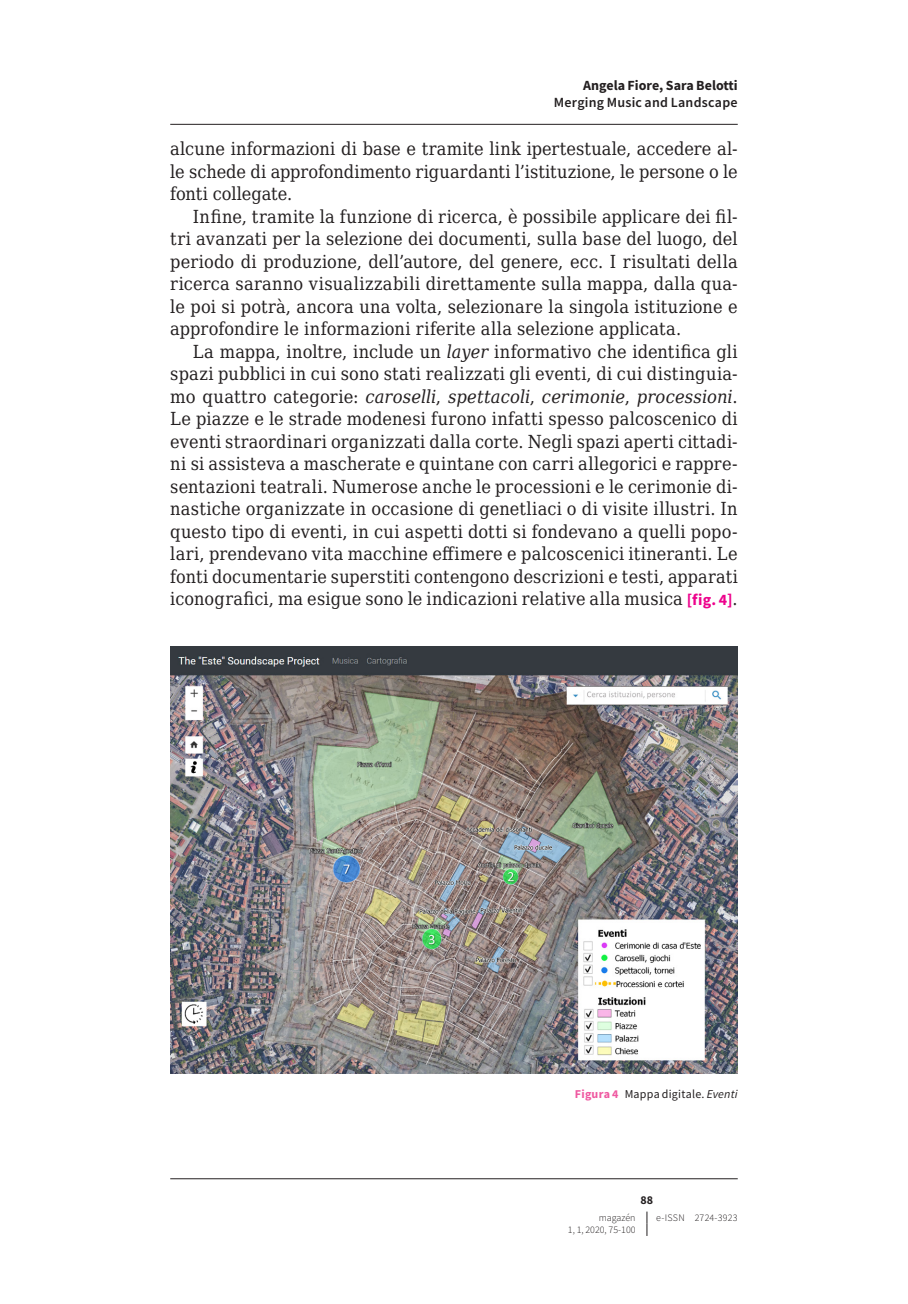
<style>
.page{position:relative;width:908px;height:1304px;background:#fff}
.page>*{position:absolute;margin:0;border:0;box-sizing:border-box;transform-origin:0 0}
.t1{font:18px/22.6px "DejaVu Serif Condensed";letter-spacing:.01em;color:#231f20;text-align:justify}
.t2{font:600 14px "Source Sans Pro";letter-spacing:.02em;color:#231f20}
.t3{font:700 14px "Source Sans Pro";color:#231f20}
.t4{font:12px "Source Sans Pro";letter-spacing:.02em;color:#231f20}
.t5{font:700 12px "Source Sans Pro";color:#231f20}
.t6{font:300 10px "Source Sans Pro";color:#231f20}
.t7{font:300 10px "Source Sans Pro";letter-spacing:.02em;color:#231f20}
.s1{font-style:italic}
.s2{font-family:"Source Sans Pro";font-weight:700;font-size:16px;color:#ed028c}
.s3{font-weight:700;color:#ef59a1}
</style>
<div class="page">
<svg style="left:646px;top:1212px;width:1px;height:24px"></svg>
<img style="left:170px;top:647px;width:567px;height:427px">
<hr style="left:170px;top:124px;width:567px;height:1px;background:#231f20">
<hr style="left:170px;top:1178px;width:567px;height:1px;background:#231f20">
<p class="t3" style="left:583px;top:76px;width:156px">Angela Fiore, Sara Belotti</p>
<p class="t2" style="left:553px;top:94px;width:185px">Merging Music and Landscape</p>
<p class="t1" style="left:170px;top:137px;width:568px">alcune informazioni di base e tramite link ipertestuale, accedere al&shy;le schede di approfondimento riguardanti l’istituzione, le persone o le fonti collegate.</p>
<p class="t1" style="left:170px;top:205px;width:568px;text-indent:23px">Infine, tramite la funzione di ricerca, è possibile applicare dei fil&shy;tri avanzati per la selezione dei documenti, sulla base del luogo, del periodo di produzione, dell’autore, del genere, ecc. I risultati della ricerca saranno visualizzabili direttamente sulla mappa, dalla qua&shy;le poi si potrà, ancora una volta, selezionare la singola istituzione e approfondire le informazioni riferite alla selezione applicata.</p>
<p class="t1" style="left:170px;top:340px;width:568px;text-indent:23px">La mappa, inoltre, include un <span class="s1">layer</span> informativo che identifica gli spazi pubblici in cui sono stati realizzati gli eventi, di cui distinguia&shy;mo quattro categorie: <span class="s1">caroselli</span>, <span class="s1">spettacoli</span>, <span class="s1">cerimonie</span>, <span class="s1">processioni</span>.<br>Le piazze e le strade modenesi furono infatti spesso palcoscenico di eventi straordinari organizzati dalla corte. Negli spazi aperti cittadi&shy;ni si assisteva a mascherate e quintane con carri allegorici e rappre&shy;sentazioni teatrali. Numerose anche le processioni e le cerimonie di&shy;nastiche organizzate in occasione di genetliaci o di visite illustri. In questo tipo di eventi, in cui aspetti dotti si fondevano a quelli popo&shy;lari, prendevano vita macchine effimere e palcoscenici itineranti. Le fonti documentarie superstiti contengono descrizioni e testi, apparati iconografici, ma esigue sono le indicazioni relative alla musica <span class="s2">[fig. 4]</span>.</p>
<p class="t4" style="left:574px;top:1086px;width:164px"><span class="s3">Figura 4</span> Mappa digitale. <span class="s1">Eventi</span></p>
<p class="t5" style="left:640px;top:1192px;width:14px">88</p>
<p class="t6" style="left:598px;top:1212px;width:38px">magazén</p>
<p class="t7" style="left:656px;top:1212px;width:83px">e-ISSN 2724-3923</p>
<p class="t6" style="left:567px;top:1224px;width:69px">1, 1, 2020, 75-100</p>
</div>
